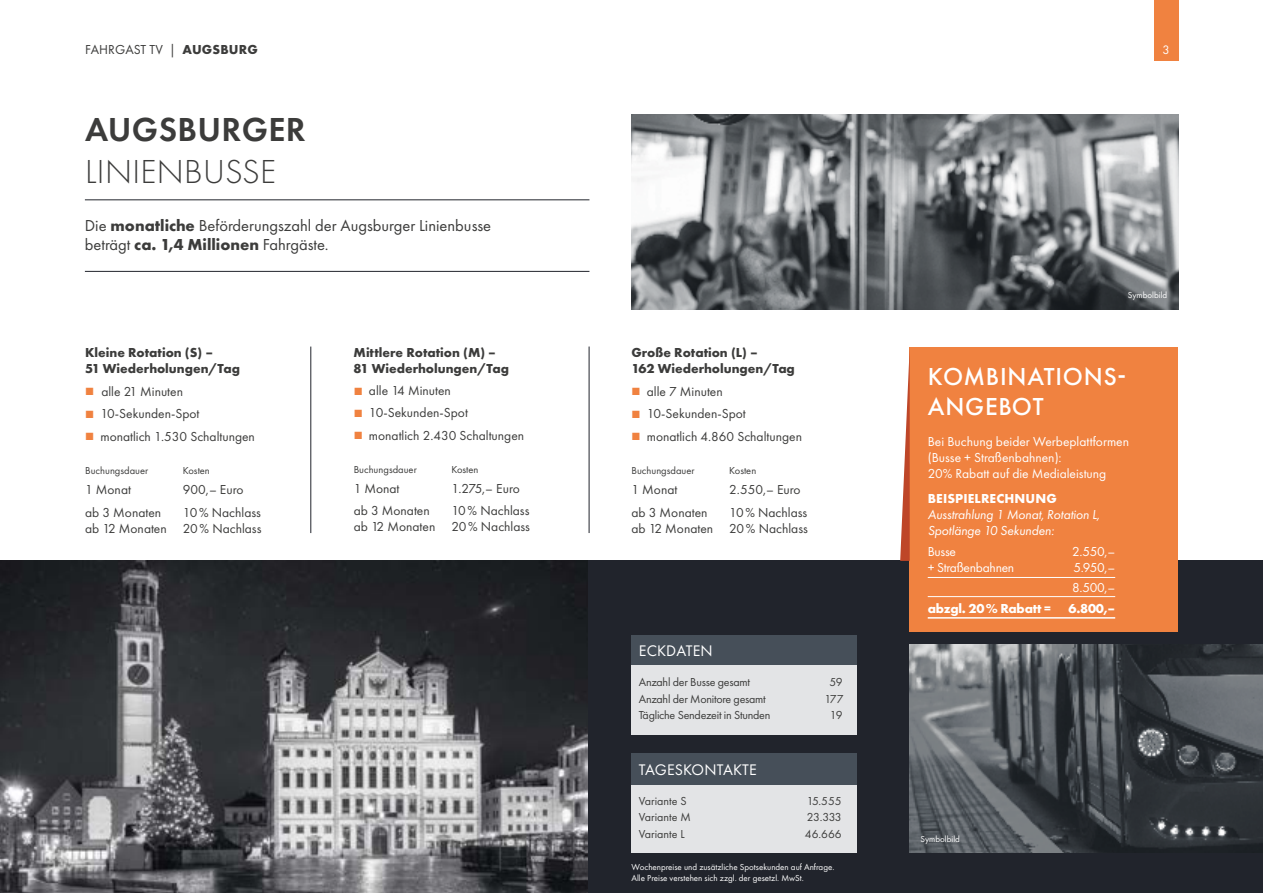
<style>
.page{position:relative;width:1263px;height:893px;background:#fff}
.page>*{position:absolute;margin:0;border:0;box-sizing:border-box;transform-origin:0 0}
.t1{font:300 34.5px "Futura PT";letter-spacing:.01em;color:#3c3c3b}
.t2{font:600 34.5px "Futura PT";letter-spacing:.01em;color:#3c3c3b}
.t3{font:500 25.5px/30.6px "Futura PT";letter-spacing:.03em;color:#fff}
.t4{font:16.5px/19.8px "Futura PT";color:#3c3c3b}
.t5{font:15.9px "Futura PT";letter-spacing:.01em;color:#fff}
.t6{font:13.5px/16.2px "Futura PT";color:#3c3c3b;text-align:right}
.t7{font:700 13.5px/16.2px "Futura PT";color:#3c3c3b}
.t8{font:13.5px/16.2px "Futura PT";color:#fff}
.t9{font:italic 13.5px/16.2px "Futura PT";letter-spacing:-.01em;color:#fff}
.t10{font:700 13.5px "Futura PT";letter-spacing:.01em;color:#fff}
.t11{font:700 13.5px "Futura PT";letter-spacing:-.02em;color:#fff}
.t12{font:13.5px "Futura PT";letter-spacing:-.02em;color:#fff}
.t13{font:12.75px "Futura PT";color:#fff}
.t14{font:12px "Futura PT";letter-spacing:-.02em;color:#3c3c3b}
.t15{font:12px "Futura PT";color:#3c3c3b}
.t16{font:10.5px "Futura PT";color:#3c3c3b}
.t17{font:9px/10.8px "Futura PT";color:#fff}
.s1{font-weight:700}
.s2{color:#f08240}
</style>
<div class="page">
<div style="left:1154px;top:0;width:24px;height:60px;background:#f08240"></div>
<div style="left:0;top:561px;width:1263px;height:332px;background:#21242c"></div>
<hr style="left:85px;top:271px;width:504px;height:1px;background:#21242c">
<img style="left:632px;top:115px;width:546px;height:194px">
<hr style="left:85px;top:199px;width:504px;height:1px;background:#21242c">
<hr style="left:310px;top:347px;width:1px;height:186px;background:#21242c">
<hr style="left:589px;top:347px;width:1px;height:186px;background:#21242c">
<img style="left:0;top:561px;width:588px;height:332px">
<div style="left:910px;top:347px;width:268px;height:284px;background:#f08240"></div>
<hr style="left:928px;top:596px;width:187px;height:1px;background:#fff">
<hr style="left:928px;top:577px;width:187px;height:1px;background:#fff">
<hr style="left:928px;top:617px;width:187px;height:2px;background:#fff">
<div style="left:632px;top:753px;width:225px;height:100px;background:#e3e4e6"></div>
<div style="left:632px;top:753px;width:225px;height:32px;background:#464f59"></div>
<div style="left:632px;top:635px;width:225px;height:99px;background:#e3e4e6"></div>
<div style="left:632px;top:635px;width:225px;height:30px;background:#464f59"></div>
<img style="left:910px;top:645px;width:353px;height:208px">
<svg style="left:900px;top:347px;width:10px;height:214px"></svg>
<p class="t6" style="left:85px;top:41px;width:174px">FAHRGAST TV | <span class="s1">AUGSBURG</span></p>
<p class="t13" style="left:1162px;top:42px;width:9px">3</p>
<h1 class="t2" style="left:85px;top:108px;width:222px">AUGSBURGER</h1>
<h1 class="t1" style="left:85px;top:151px;width:193px">LINIENBUSSE</h1>
<p class="t4" style="left:85px;top:215px;width:408px">Die <span class="s1">monatliche</span> Beförderungszahl der Augsburger Linienbusse beträgt <span class="s1">ca. 1,4 Millionen</span> Fahrgäste.</p>
<p class="t7" style="left:85px;top:344px;width:156px">Kleine Rotation (S) –<br>51 Wiederholungen/Tag</p>
<p class="t6" style="left:85px;top:383px;width:99px"><span class="s2">■</span> alle 21 Minuten</p>
<p class="t6" style="left:85px;top:406px;width:116px"><span class="s2">■</span> 10-Sekunden-Spot</p>
<p class="t6" style="left:85px;top:428px;width:171px"><span class="s2">■</span> monatlich 1.530 Schaltungen</p>
<p class="t16" style="left:85px;top:464px;width:65px">Buchungsdauer</p>
<p class="t16" style="left:183px;top:464px;width:28px">Kosten</p>
<p class="t6" style="left:85px;top:482px;width:47px">1 Monat</p>
<p class="t6" style="left:183px;top:482px;width:62px">900,– Euro</p>
<p class="t6" style="left:85px;top:504px;width:78px">ab 3 Monaten</p>
<p class="t6" style="left:85px;top:504px;width:178px">10% Nachlass<br>ab 12 Monaten 20% Nachlass</p>
<p class="t7" style="left:354px;top:344px;width:157px">Mittlere Rotation (M) –<br>81 Wiederholungen/Tag</p>
<p class="t6" style="left:354px;top:382px;width:99px"><span class="s2">■</span> alle 14 Minuten</p>
<p class="t6" style="left:354px;top:405px;width:116px"><span class="s2">■</span> 10-Sekunden-Spot</p>
<p class="t6" style="left:354px;top:427px;width:172px"><span class="s2">■</span> monatlich 2.430 Schaltungen</p>
<p class="t16" style="left:354px;top:463px;width:65px">Buchungsdauer</p>
<p class="t16" style="left:451px;top:463px;width:28px">Kosten</p>
<p class="t6" style="left:354px;top:480px;width:47px">1 Monat</p>
<p class="t6" style="left:451px;top:480px;width:70px">1.275,– Euro</p>
<p class="t6" style="left:354px;top:502px;width:78px">ab 3 Monaten</p>
<p class="t6" style="left:354px;top:502px;width:178px">10% Nachlass<br>ab 12 Monaten 20% Nachlass</p>
<p class="t7" style="left:631px;top:344px;width:165px">Große Rotation (L) –<br>162 Wiederholungen/Tag</p>
<p class="t6" style="left:631px;top:383px;width:93px"><span class="s2">■</span> alle 7 Minuten</p>
<p class="t6" style="left:631px;top:406px;width:116px"><span class="s2">■</span> 10-Sekunden-Spot</p>
<p class="t6" style="left:631px;top:428px;width:172px"><span class="s2">■</span> monatlich 4.860 Schaltungen</p>
<p class="t16" style="left:631px;top:464px;width:65px">Buchungsdauer</p>
<p class="t16" style="left:729px;top:464px;width:28px">Kosten</p>
<p class="t6" style="left:631px;top:482px;width:47px">1 Monat</p>
<p class="t6" style="left:729px;top:482px;width:73px">2.550,– Euro</p>
<p class="t6" style="left:631px;top:504px;width:78px">ab 3 Monaten</p>
<p class="t6" style="left:631px;top:504px;width:178px">10% Nachlass<br>ab 12 Monaten 20% Nachlass</p>
<p class="t5" style="left:639px;top:641px;width:75px">ECKDATEN</p>
<p class="t14" style="left:639px;top:675px;width:113px">Anzahl der Busse gesamt</p>
<p class="t14" style="left:829px;top:675px;width:15px">59</p>
<p class="t14" style="left:639px;top:692px;width:129px">Anzahl der Monitore gesamt</p>
<p class="t14" style="left:824px;top:692px;width:21px">177</p>
<p class="t14" style="left:639px;top:708px;width:133px">Tägliche Sendezeit in Stunden</p>
<p class="t14" style="left:830px;top:708px;width:15px">19</p>
<p class="t5" style="left:639px;top:760px;width:119px">TAGESKONTAKTE</p>
<p class="t15" style="left:639px;top:793px;width:49px">Variante S</p>
<p class="t14" style="left:807px;top:793px;width:37px">15.555</p>
<p class="t15" style="left:639px;top:810px;width:53px">Variante M</p>
<p class="t14" style="left:807px;top:810px;width:36px">23.333</p>
<p class="t15" style="left:639px;top:826px;width:47px">Variante L</p>
<p class="t14" style="left:805px;top:826px;width:38px">46.666</p>
<p class="t17" style="left:631px;top:861px;width:204px">Wochenpreise und zusätzliche Spotsekunden auf Anfrage.<br>Alle Preise verstehen sich zzgl. der gesetzl. MwSt.</p>
<p class="t17" style="left:1128px;top:289px;width:41px">Symbolbild</p>
<h2 class="t3" style="left:928px;top:361px;width:200px">KOMBINATIONS-<br>ANGEBOT</h2>
<p class="t8" style="left:928px;top:433px;width:203px">Bei Buchung beider Werbeplattformen (Busse + Straßenbahnen):<br>20% Rabatt auf die Medialeistung</p>
<p class="t10" style="left:928px;top:489px;width:131px">BEISPIELRECHNUNG</p>
<p class="t9" style="left:928px;top:506px;width:173px">Ausstrahlung 1 Monat, Rotation L,<br>Spotlänge 10 Sekunden:</p>
<p class="t8" style="left:928px;top:543px;width:30px">Busse</p>
<p class="t8" style="left:1072px;top:543px;width:45px">2.550,–</p>
<p class="t12" style="left:928px;top:559px;width:88px">+ Straßenbahnen</p>
<p class="t8" style="left:1072px;top:557px;width:45px;line-height:20.4px">5.950,–<br>8.500,–</p>
<p class="t11" style="left:928px;top:599px;width:125px">abzgl. 20% Rabatt =</p>
<p class="t10" style="left:1068px;top:599px;width:48px">6.800,–</p>
<p class="t17" style="left:920px;top:834px;width:41px">Symbolbild</p>
</div>
